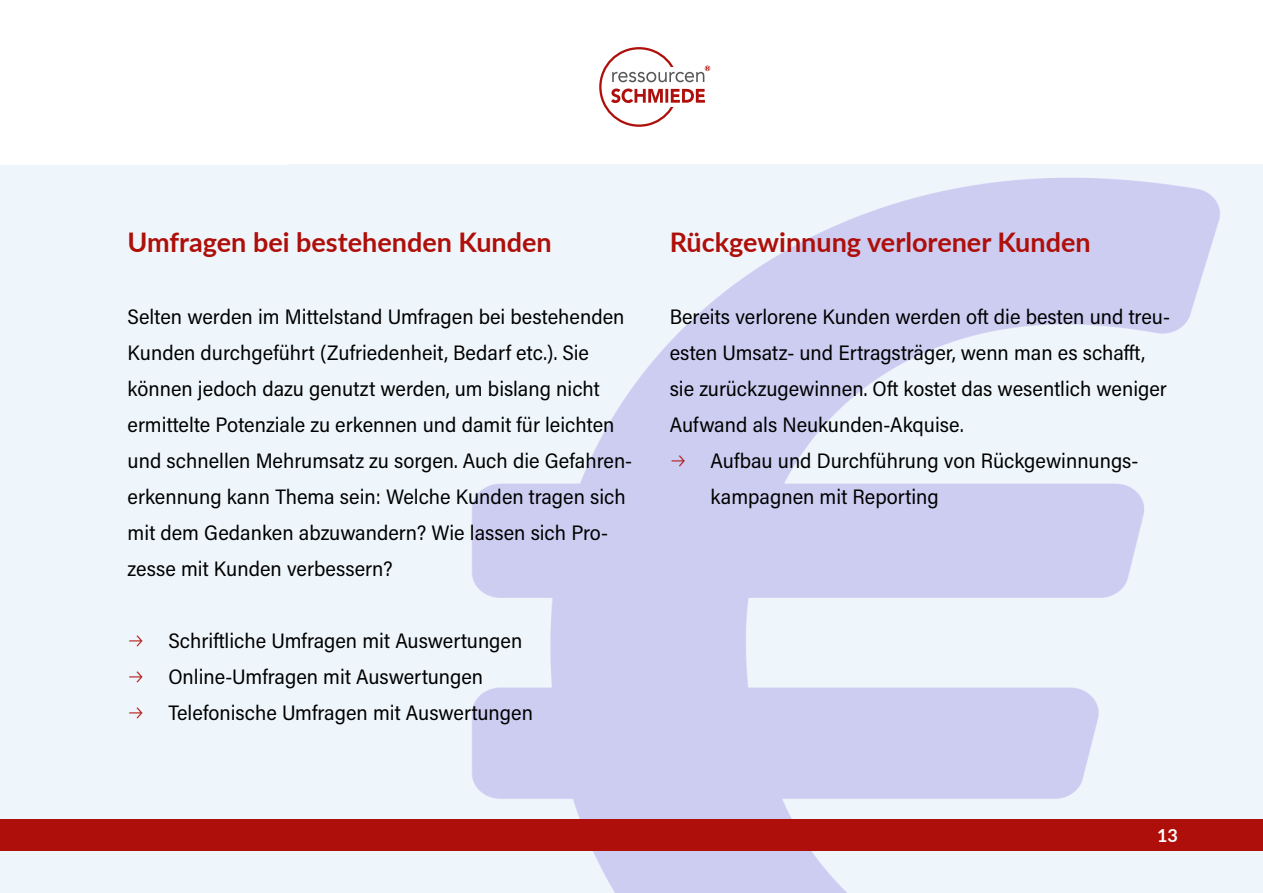
<style>
.page{position:relative;width:1263px;height:893px;background:#fff}
.page>*{position:absolute;margin:0;border:0;box-sizing:border-box;transform-origin:0 0}
.t1{font:700 27px "Lato";color:#ae0f0a}
.t2{font:21px/36px "Acumin Pro Semi Cond";color:#000}
.t3{font:700 18px "Lato";color:#fff}
</style>
<div class="page">
<div style="left:599px;top:47px;width:80px;height:80px;border:2px solid #ae0f0a;border-radius:50%"></div>
<div style="left:609px;top:67px;width:102px;height:40px;background:#fff"></div>
<svg style="left:611px;top:89px;width:94px;height:14px"></svg>
<svg style="left:612px;top:66px;width:98px;height:16px"></svg>
<div style="left:0;top:165px;width:1263px;height:728px;background:#eff6fb"></div>
<img style="left:289px;top:177px;width:974px;height:716px">
<div style="left:0;top:819px;width:1263px;height:31px;background:#ae0f0a"></div>
<svg style="left:672px;top:455px;width:13px;height:12px"></svg>
<p class="t1" style="left:128px;top:222px;width:426px">Umfragen bei bestehenden Kunden</p>
<p class="t2" style="left:128px;top:298px;width:506px">Selten werden im Mittelstand Umfragen bei bestehenden Kunden durchgeführt (Zufriedenheit, Bedarf etc.). Sie können jedoch dazu genutzt werden, um bislang nicht ermittelte Potenziale zu erkennen und damit für leichten und schnellen Mehrumsatz zu sorgen. Auch die Gefahren&shy;erkennung kann Thema sein: Welche Kunden tragen sich mit dem Gedanken abzuwandern? Wie lassen sich Pro&shy;zesse mit Kunden verbessern?</p>
<p class="t2" style="left:168px;top:622px;width:366px">Schriftliche Umfragen mit Auswertungen<br>Online-Umfragen mit Auswertungen<br>Telefonische Umfragen mit Auswertungen</p>
<p class="t1" style="left:670px;top:222px;width:422px">Rückgewinnung verlorener Kunden</p>
<p class="t2" style="left:670px;top:298px;width:502px">Bereits verlorene Kunden werden oft die besten und treu-</p>
<p class="t2" style="left:670px;top:334px;width:477px">esten Umsatz- und Ertragsträger, wenn man es schafft,</p>
<p class="t2" style="left:670px;top:370px;width:499px">sie zurückzugewinnen. Oft kostet das wesentlich weniger</p>
<p class="t2" style="left:670px;top:406px;width:295px">Aufwand als Neukunden-Akquise.</p>
<p class="t2" style="left:711px;top:442px;width:427px">Aufbau und Durchführung von Rückgewinnungs-</p>
<p class="t2" style="left:711px;top:478px;width:230px">kampagnen mit Reporting</p>
<p class="t3" style="left:1157px;top:822px;width:22px">13</p>
</div>
